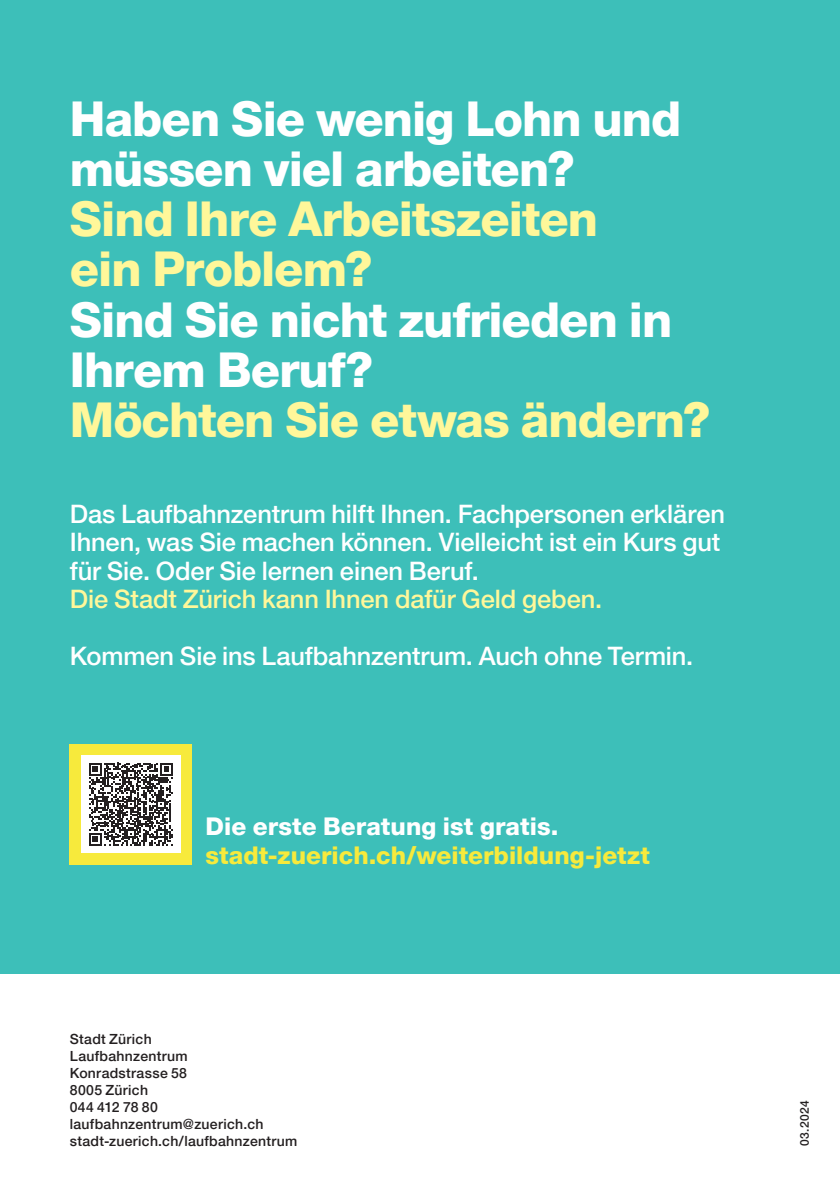
<style>
.page{position:relative;width:840px;height:1191px;background:#fff}
.page>*{position:absolute;margin:0;border:0;box-sizing:border-box;transform-origin:0 0}
.t1{font:800 48px/50px "Helvetica Neue LT Pro";letter-spacing:-.02em;color:#fff}
.t2{font:800 48px/50px "Helvetica Neue LT Pro";letter-spacing:-.02em;color:#fff79a}
.t3{font:500 25.4px/28.4px "Helvetica Neue LT Pro";letter-spacing:-.005em;color:#fff}
.t4{font:500 25.4px "Helvetica Neue LT Pro";letter-spacing:-.005em;color:#fff79a}
.t5{font:800 24.4px "Helvetica Neue LT Pro";color:#f7ea3c}
.t6{font:800 24.4px "Helvetica Neue LT Pro";letter-spacing:.005em;color:#fff}
.t7{font:500 14px/17px "Helvetica Neue LT Pro";letter-spacing:.02em;color:#231f20}
.t8{font:500 12px "Helvetica Neue LT Pro";letter-spacing:.025em;color:#231f20}
</style>
<div class="page">
<div style="left:0;top:0;width:839px;height:973px;background:#3dbfb9"></div>
<div style="left:70px;top:744px;width:122px;height:120px;background:#f7ea3c"></div>
<div style="left:81px;top:755px;width:100px;height:98px;background:#fff"></div>
<svg style="left:89px;top:763px;width:84px;height:82px"></svg>
<h1 class="t1" style="left:70px;top:94px;width:613px">Haben Sie wenig Lohn und müssen viel arbeiten?</h1>
<h1 class="t2" style="left:70px;top:194px;width:529px">Sind Ihre Arbeitszeiten ein Problem?</h1>
<h1 class="t1" style="left:70px;top:294px;width:603px">Sind Sie nicht zufrieden in<br>Ihrem Beruf?</h1>
<h1 class="t2" style="left:70px;top:394px;width:641px">Möchten Sie etwas ändern?</h1>
<p class="t3" style="left:70px;top:499px;width:656px">Das Laufbahnzentrum hilft Ihnen. Fachpersonen erklären<br>Ihnen, was Sie machen können. Vielleicht ist ein Kurs gut für Sie. Oder Sie lernen einen Beruf.</p>
<p class="t4" style="left:70px;top:584px;width:533px">Die Stadt Zürich kann Ihnen dafür Geld geben.</p>
<p class="t3" style="left:70px;top:641px;width:624px">Kommen Sie ins Laufbahnzentrum. Auch ohne Termin.</p>
<p class="t6" style="left:205px;top:811px;width:354px">Die erste Beratung ist gratis.</p>
<p class="t5" style="left:205px;top:841px;width:446px">stadt-zuerich.ch/weiterbildung-jetzt</p>
<p class="t7" style="left:70px;top:1030px;width:229px">Stadt Zürich<br>Laufbahnzentrum<br>Konradstrasse 58<br>8005 Zürich<br>044 412 78 80 laufbahnzentrum@zuerich.ch stadt-zuerich.ch/laufbahnzentrum</p>
<p class="t8" style="left:796px;top:1145px;width:47px;rotate:-90deg">03.2024</p>
</div>
